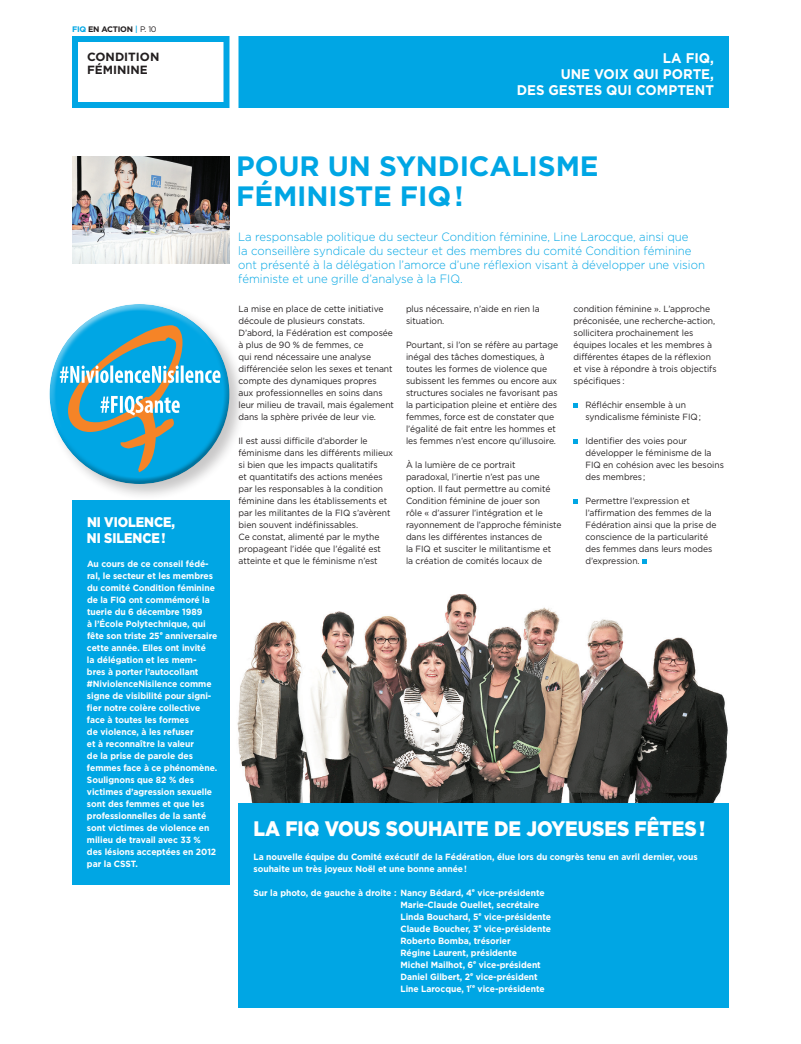
<style>
.page{position:relative;width:801px;height:1044px;background:#fff}
.page>*{position:absolute;margin:0;border:0;box-sizing:border-box;transform-origin:0 0}
.t1{font:700 28px "Gotham";color:#00a6e4}
.t2{font:900 21px "Gotham";color:#fff;scale:.9 1}
.t3{font:700 14px/16px "Gotham";letter-spacing:.055em;color:#fff;text-align:right;scale:.95 1}
.t4{font:900 14px/16px "Gotham";letter-spacing:-.005em;color:#fff;scale:.9 1}
.t5{font:300 12px/14px "Gotham";color:#00a6e4;scale:.95 1}
.t6{font:700 11.9px/13.6px "Gotham";color:#231f20}
.t7{font:9px/12px "Gotham";letter-spacing:-.005em;color:#231f20;scale:.95 1}
.t8{font:700 9px/12px "Gotham";letter-spacing:-.005em;color:#fff;scale:.95 1}
.t9{font:700 8px "Gotham";color:#231f20}
.s1{color:#00a6e4}
.s2{font-weight:500;color:#00a6e4}
.s3{font-weight:400}
</style>
<div class="page">
<img style="left:237px;top:594px;width:492px;height:210px">
<div style="left:72px;top:36px;width:158px;height:72px;border:6px solid #00a6e4"></div>
<div style="left:242px;top:39px;width:484px;height:66px;background:#00a6e4"></div>
<div style="left:238px;top:36px;width:491px;height:72px;border:6px solid #00a6e4"></div>
<svg style="left:574px;top:404px;width:4px;height:4px"></svg>
<svg style="left:574px;top:440px;width:4px;height:4px"></svg>
<svg style="left:574px;top:500px;width:4px;height:4px"></svg>
<svg style="left:642px;top:560px;width:5px;height:4px"></svg>
<img style="left:72px;top:156px;width:158px;height:108px">
<div style="left:238px;top:804px;width:491px;height:204px;background:#00a6e4"></div>
<div style="left:72px;top:500px;width:158px;height:385px;background:#00a6e4"></div>
<div style="left:46px;top:300px;width:200px;height:201px;background:#231f20;opacity:.25"></div>
<div style="left:48px;top:303px;width:174px;height:137px;background:#fff;opacity:.55"></div>
<div style="left:52px;top:332px;width:178px;height:153px;background:#231f20;opacity:.35"></div>
<svg style="left:60px;top:325px;width:161px;height:147px;background:#4aacc9"></svg>
<p class="t9" style="left:72px;top:24px;width:86px"><span class="s1">FIQ</span> en action <span class="s2">|</span> <span class="s3">p. 10</span></p>
<h3 class="t6" style="left:87px;top:50px;width:19px">COND</h3>
<h3 class="t6" style="left:87px;top:50px;width:63px;text-indent:37px">ITION<br>FÉMININE</h3>
<h3 class="t3" style="left:517px;top:49px;width:209px">La FIQ,<br>une voix qui porte,<br>des gestes qui com ptent</h3>
<h1 class="t1" style="left:236px;top:149px;width:241px">Pour un syndica</h1>
<h1 class="t1" style="left:511px;top:149px;width:34px">lism</h1>
<h1 class="t1" style="left:580px;top:149px;width:20px">e</h1>
<h1 class="t1" style="left:236px;top:179px;width:229px">fémi niste FIQ!</h1>
<h3 class="t4" style="left:87px;top:514px;width:100px">NI VIOLENCE,<br>NI SILENCE!</h3>
<p class="t8" style="left:87px;top:558px;width:139px">Au cours de ce conseil fédé&shy;ral, le secteur et les membres du comité Condition féminine de la FIQ ont commémoré la tuerie du 6 décembre 1989<br>à l’École Polytechnique, qui fête son triste 25<sup>e</sup> anniversaire cette année. Elles ont invité<br>la délégation et les mem-<br>bres à porter l’autocollant<br>#N iviolenceN isilence comme signe de visibilité pour signi&shy;fier notre colère collective face à toutes les formes<br>de violence, à les refuser<br>et à reconnaître la valeur<br>de la prise de parole des femmes face à ce phénomène.<br>Soulignons que 82 % des victimes d’agression sexuelle sont des femmes et que les professionnelles de la santé sont victimes de violence en milieu de travail avec 33 % des lésions acceptées en 2012 par la CSST.</p>
<p class="t5" style="left:238px;top:230px;width:493px">La responsable politique du secteur Condition féminine, Line Larocque, ainsi que<br>la conseillère syndicale du secteur et des membres du comité Condition féminine ont présenté à la délégation l’amorce d’une réflexion visant à développer une vision féministe et une grille d’analyse à la FIQ.</p>
<p class="t7" style="left:238px;top:303px;width:165px">La mise en place de cette initiative découle de plusieurs constats.<br>D’abord, la Fédération est composée à plus de 90 % de femmes, ce<br>qui rend nécessaire une analyse différenciée selon les sexes et tenant compte des dynamiques propres aux professionnelles en soins dans leur milieu de travail, mais également dans la sphère privée de leur vie.</p>
<p class="t7" style="left:238px;top:435px;width:164px">Il est aussi difficile d’aborder le féminisme dans les différents milieux si bien que les impacts qualitatifs<br>et quantitatifs des actions menées par les responsables à la condition féminine dans les établissements et par les militantes de la FIQ s’avèrent bien souvent indéfinissables.<br>Ce constat, alimenté par le mythe propageant l’idée que l’égalité est atteinte et que le féminisme n’est</p>
<p class="t7" style="left:406px;top:303px;width:142px">plus nécessaire, n’aide en rien la situation.</p>
<p class="t7" style="left:406px;top:339px;width:162px">Pourtant, si l’on se réfère au partage inégal des tâches domestiques, à toutes les formes de violence que subissent les femmes ou encore aux structures sociales ne favorisant pas la participation pleine et entière des femmes, force est de constater que l’égalité de fait entre les hommes et les femmes n’est encore qu’illusoire.</p>
<p class="t7" style="left:406px;top:459px;width:165px">À la lumière de ce portrait<br>paradoxal, l’inertie n’est pas une option. Il faut permettre au comité Condition féminine de jouer son<br>rôle « d’assurer l’intégration et le rayonnement de l’approche féministe dans les différentes instances de<br>la FIQ et susciter le militantisme et<br>la création de comités locaux de</p>
<p class="t7" style="left:574px;top:303px;width:152px">condition féminine ». L’approche préconisée, une recherche-action, sollicitera prochainement les équipes locales et les membres à différentes étapes de la réflexion et vise à répondre à trois objectifs spécifiques :</p>
<p class="t7" style="left:586px;top:399px;width:123px">Réfléchir ensemble à un syndicalisme féministe FIQ;</p>
<p class="t7" style="left:586px;top:435px;width:147px">Identifier des voies pour développer le féminisme de la<br>FIQ en cohésion avec les besoins des membres;</p>
<p class="t7" style="left:586px;top:495px;width:140px">Permettre l’expression et l’affirmation des femmes de la<br>Fédération ainsi que la prise de conscience de la particularité des femmes dans leurs modes d’expression.</p>
<h2 class="t2" style="left:254px;top:816px;width:504px">LA FIQ VOUS SOUHAITE DE JOYEUSES FÊTES!</h2>
<p class="t8" style="left:254px;top:851px;width:469px">La nouvelle équipe du Comité exécutif de la Fédération, élue lors du congrès tenu en avril dernier, vous souhaite un très joyeux Noël et une bonne année!</p>
<p class="t8" style="left:254px;top:887px;width:308px">Sur la photo, de gauche à droite : Nancy Bédard, 4<sup>e</sup> vice-présidente</p>
<p class="t8" style="left:400px;top:899px;width:148px">Marie-Claude Ouellet, secrétaire</p>
<p class="t8" style="left:384px;top:911px;width:9px">L</p>
<p class="t8" style="left:400px;top:911px;width:160px;text-align:center">inda Bouchard, 5<sup>e</sup> vice-présidente<br>Claude Boucher, 3<sup>e</sup> vice-présidente</p>
<p class="t8" style="left:384px;top:935px;width:10px">R</p>
<p class="t8" style="left:407px;top:935px;width:111px">oberto Bomba, trésorier</p>
<p class="t8" style="left:384px;top:947px;width:10px">R</p>
<p class="t8" style="left:400px;top:947px;width:153px;text-indent:6px">égine Laurent, présidente Michel Mailhot, 6<sup>e</sup> vice-président Daniel Gilbert, 2<sup>e</sup> vice-président Line Larocque, 1<sup>re</sup> vice-présidente</p>
</div>
